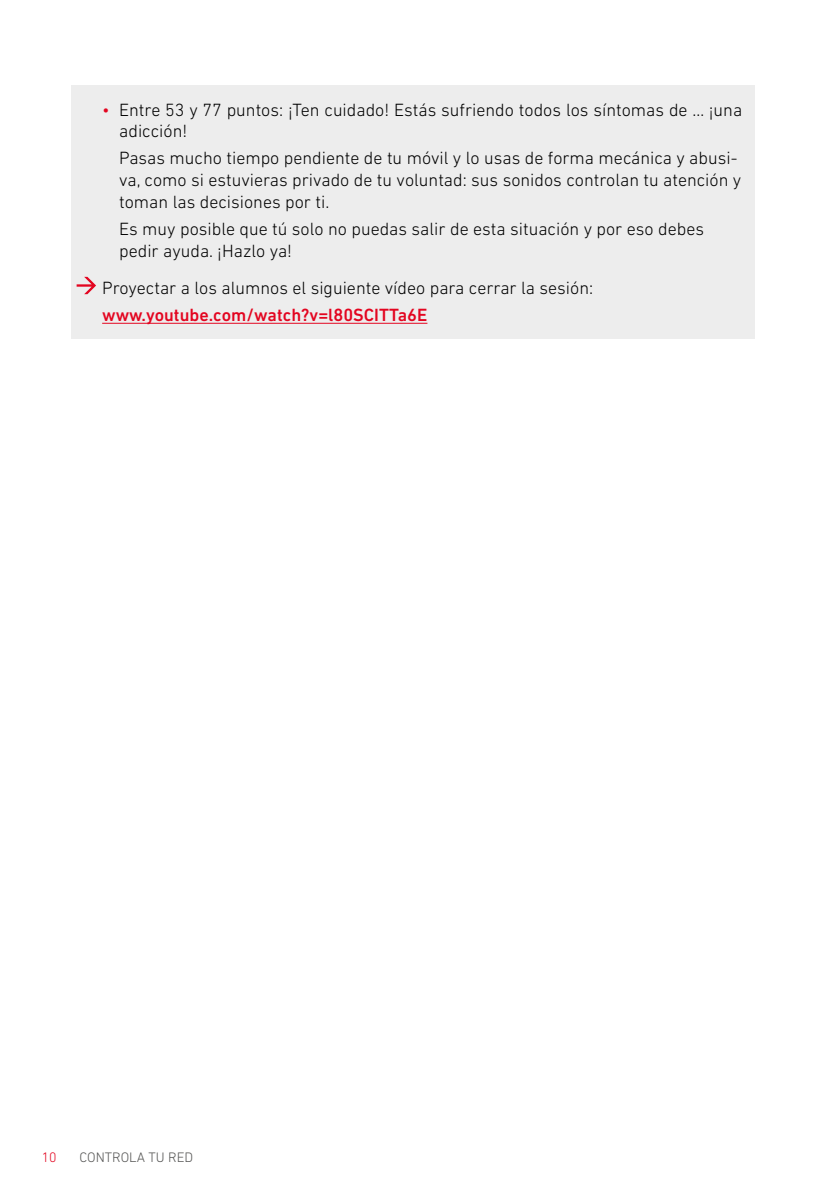
<style>
.page{position:relative;width:840px;height:1191px;background:#fff}
.page>*{position:absolute;margin:0;border:0;box-sizing:border-box;transform-origin:0 0}
.t1{font:300 18px/21.6px "DIN Next LT Pro";color:#000}
.t2{font:500 18px "DIN Next LT Pro";color:#e30520}
.t3{font:300 14px "DIN Next LT Pro";color:#575756}
.t4{font:300 14px "DIN Next LT Pro";color:#e30520}
.s1{color:#e30520}
</style>
<div class="page">
<div style="left:71px;top:85px;width:683px;height:253px;background:#ededed"></div>
<hr style="left:102px;top:323px;width:325px;height:1px;background:#e30520">
<svg style="left:77px;top:277px;width:19px;height:17px"></svg>
<p class="t1" style="left:119px;top:98px;width:624px;text-indent:-17px"><span class="s1">•</span> Entre 53 y 77 puntos: ¡Ten cuidado! Estás sufriendo todos los síntomas de … ¡una adicción!</p>
<p class="t1" style="left:119px;top:147px;width:623px">Pasas mucho tiempo pendiente de tu móvil y lo usas de forma mecánica y abusi&shy;va, como si estuvieras privado de tu voluntad: sus sonidos controlan tu atención y toman las decisiones por ti.</p>
<p class="t1" style="left:119px;top:218px;width:586px">Es muy posible que tú solo no puedas salir de esta situación y por eso debes pedir ayuda. ¡Hazlo ya!</p>
<p class="t1" style="left:102px;top:277px;width:492px">Proyectar a los alumnos el siguiente vídeo para cerrar la sesión:</p>
<p class="t2" style="left:102px;top:305px;width:326px">www.youtube.com/watch?v=l80SCITTa6E</p>
<p class="t4" style="left:42px;top:1149px;width:16px">10</p>
<p class="t3" style="left:79px;top:1149px;width:115px">CONTROLA TU RED</p>
</div>
